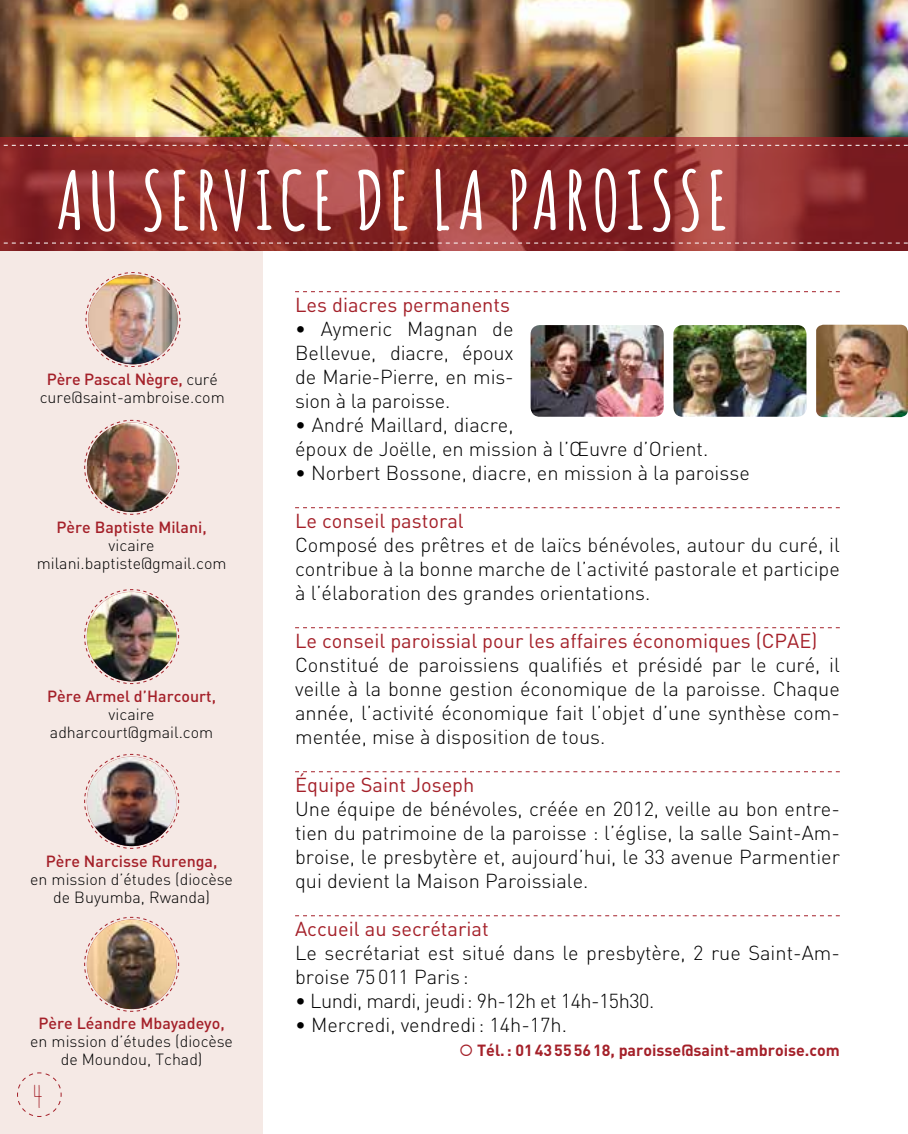
<style>
.page{position:relative;width:908px;height:1134px;background:#fff}
.page>*{position:absolute;margin:0;border:0;box-sizing:border-box;transform-origin:0 0}
.t1{font:700 80px "Amatic";letter-spacing:.1em;color:#fff}
.t2{font:28.8px "Mr.Quincy";color:#a42029}
.t3{font:300 20px/24px "DIN";color:#000;text-align:justify}
.t4{font:20px "DIN";color:#a42029}
.t5{font:300 20px "DIN";letter-spacing:-.025em;color:#000}
.t6{font:300 16px/18px "DIN";color:#000;text-align:center}
.t7{font:500 16px "DIN";color:#a42029}
.t8{font:700 16px "DIN";color:#a42029}
.s1{font-weight:500;color:#a42029}
</style>
<div class="page">
<div style="left:0;top:251px;width:262px;height:883px;background:#f5e9e5"></div>
<svg style="left:17px;top:1072px;width:45px;height:45px"></svg>
<svg style="left:295px;top:291px;width:544px;height:1px"></svg>
<svg style="left:295px;top:507px;width:544px;height:1px"></svg>
<svg style="left:295px;top:627px;width:544px;height:1px"></svg>
<svg style="left:295px;top:771px;width:544px;height:1px"></svg>
<svg style="left:295px;top:915px;width:544px;height:1px"></svg>
<img style="left:530px;top:325px;width:133px;height:92px">
<img style="left:673px;top:325px;width:133px;height:92px">
<img style="left:816px;top:325px;width:91px;height:92px">
<img style="left:0;top:0;width:907px;height:137px">
<svg style="left:0;top:137px;width:907px;height:114px;background:#912f2e"></svg>
<svg style="left:0;top:145px;width:907px;height:1px"></svg>
<svg style="left:0;top:243px;width:907px;height:1px"></svg>
<svg style="left:85px;top:272px;width:96px;height:95px"></svg>
<img style="left:88px;top:275px;width:90px;height:89px;border-radius:45px">
<svg style="left:84px;top:419px;width:95px;height:96px"></svg>
<img style="left:87px;top:423px;width:89px;height:89px;border-radius:45px">
<svg style="left:84px;top:589px;width:95px;height:95px"></svg>
<img style="left:87px;top:592px;width:89px;height:89px;border-radius:45px">
<svg style="left:84px;top:753px;width:95px;height:96px"></svg>
<img style="left:87px;top:757px;width:89px;height:89px;border-radius:45px">
<svg style="left:84px;top:916px;width:95px;height:96px"></svg>
<img style="left:87px;top:919px;width:89px;height:90px;border-radius:45px">
<h1 class="t1" style="left:57px;top:156px;width:670px">AU SERVICE DE LA PAROISSE</h1>
<p class="t6" style="left:40px;top:370px;width:186px"><span class="s1">Père Pascal Nègre,</span> curé cure@saint-ambroise.com</p>
<p class="t7" style="left:56px;top:517px;width:152px">Père Baptiste Milani,</p>
<p class="t6" style="left:37px;top:536px;width:191px">vicaire milani.baptiste@gmail.com</p>
<p class="t7" style="left:47px;top:686px;width:170px">Père Armel d’Harcourt,</p>
<p class="t6" style="left:50px;top:705px;width:165px">vicaire adharcourt@gmail.com</p>
<p class="t7" style="left:46px;top:851px;width:173px">Père Narcisse Rurenga,</p>
<p class="t6" style="left:30px;top:870px;width:204px">en mission d’études (diocèse de Buyumba, Rwanda)</p>
<p class="t7" style="left:38px;top:1013px;width:188px">Père Léandre Mbayadeyo,</p>
<p class="t6" style="left:30px;top:1032px;width:204px">en mission d’études (diocèse de Moundou, Tchad)</p>
<h2 class="t2" style="left:34px;top:1081px;width:10px">4</h2>
<p class="t4" style="left:295px;top:292px;width:216px">Les diacres permanents</p>
<p class="t3" style="left:295px;top:317px;width:220px">• Aymeric Magnan de Bellevue, diacre, époux de Marie-Pierre, en mis&shy;sion à la paroisse.</p>
<p class="t3" style="left:295px;top:413px;width:414px">• André Maillard, diacre,<br>époux de Joëlle, en mission à l’Œuvre d’Orient.</p>
<p class="t3" style="left:295px;top:461px;width:456px">• Norbert Bossone, diacre, en mission à la paroisse</p>
<p class="t4" style="left:295px;top:508px;width:170px">Le conseil pastoral</p>
<p class="t3" style="left:295px;top:533px;width:546px">Composé des prêtres et de laïcs bénévoles, autour du curé, il contribue à la bonne marche de l’activité pastorale et participe à l’élaboration des grandes orientations.</p>
<p class="t4" style="left:295px;top:628px;width:523px">Le conseil paroissial pour les affaires économiques (CPAE)</p>
<p class="t3" style="left:295px;top:653px;width:546px">Constitué de paroissiens qualifiés et présidé par le curé, il veille à la bonne gestion économique de la paroisse. Chaque année, l’activité économique fait l’objet d’une synthèse com&shy;mentée, mise à disposition de tous.</p>
<p class="t4" style="left:295px;top:772px;width:181px">Équipe Saint Joseph</p>
<p class="t3" style="left:295px;top:797px;width:546px">Une équipe de bénévoles, créée en 2012, veille au bon entre&shy;tien du patrimoine de la paroisse : l’église, la salle Saint-Am&shy;broise, le presbytère et, aujourd’hui, le 33 avenue Parmentier qui devient la Maison Paroissiale.</p>
<p class="t4" style="left:295px;top:916px;width:195px">Accueil au secrétariat</p>
<p class="t3" style="left:295px;top:941px;width:546px">Le secrétariat est situé dans le presbytère, 2 rue Saint-Am&shy;broise 75011 Paris :</p>
<p class="t5" style="left:295px;top:988px;width:360px">• Lundi, mardi, jeudi: 9h-12h et 14h-15h30.</p>
<p class="t3" style="left:295px;top:1013px;width:273px">• Mercredi, vendredi: 14h-17h.</p>
<p class="t8" style="left:477px;top:1040px;width:364px">Tél.: 0143555618, paroisse@saint-ambroise.com</p>
</div>
